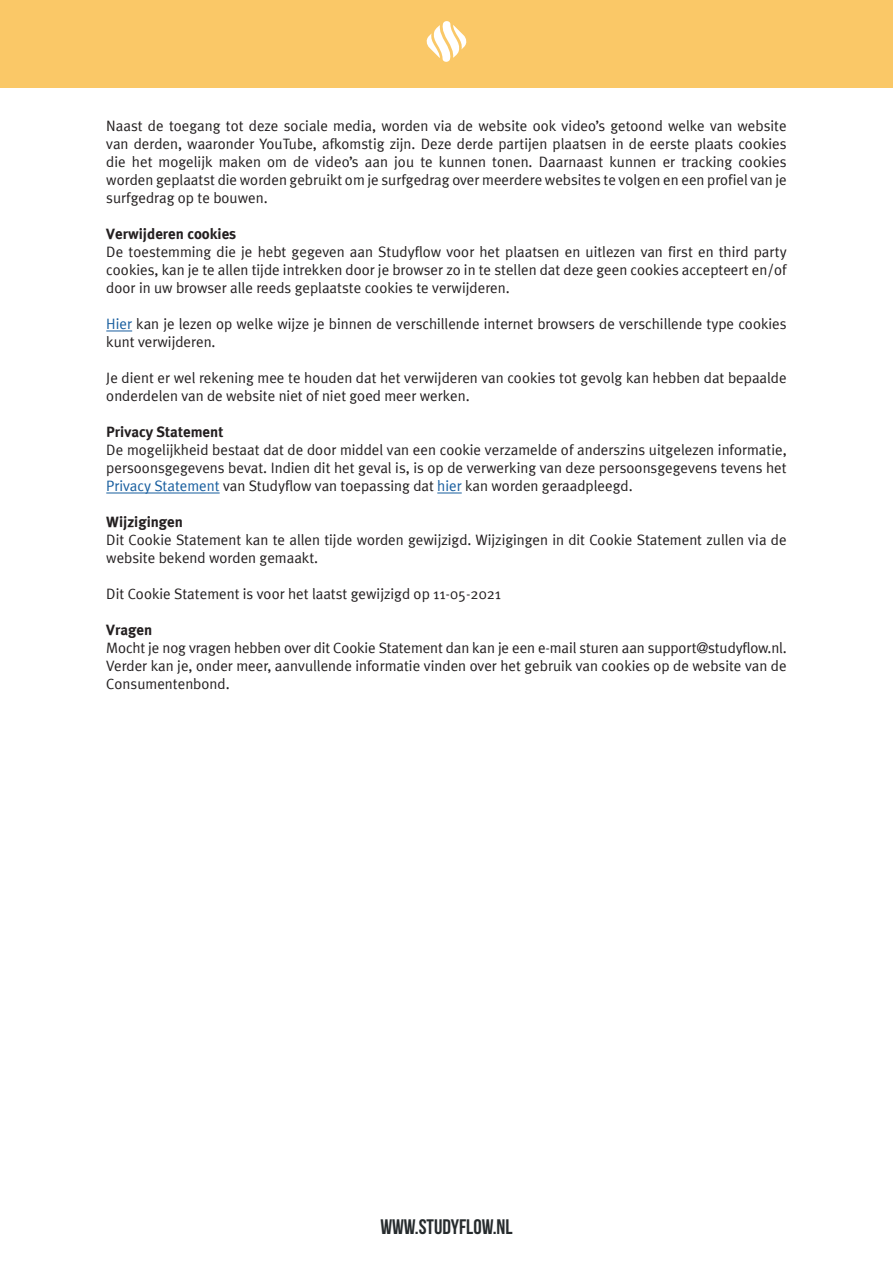
<style>
.page{position:relative;width:893px;height:1263px;background:#fff}
.page>*{position:absolute;margin:0;border:0;box-sizing:border-box;transform-origin:0 0}
.t1{font:21px "Bebas Neue";color:#262b2d}
.t2{font:15px/18px "Meta Plus";color:#231f20;text-align:justify}
.t3{font:700 15px "Meta Plus Lining";color:#231f20}
.s1{color:#175d9e}
</style>
<div class="page">
<div style="left:0;top:0;width:893px;height:87px;background:#fac867"></div>
<svg style="left:426px;top:21px;width:41px;height:41px"></svg>
<svg style="left:106px;top:331px;width:26px;height:1px"></svg>
<hr style="left:106px;top:493px;width:114px;height:1px;background:#175d9e">
<svg style="left:437px;top:493px;width:25px;height:1px"></svg>
<p class="t2" style="left:106px;top:116px;width:682px">Naast de toegang tot deze sociale media, worden via de website ook video’s getoond welke van website van derden, waaronder YouTube, afkomstig zijn. Deze derde partijen plaatsen in de eerste plaats cookies die het mogelijk maken om de video’s aan jou te kunnen tonen. Daarnaast kunnen er tracking cookies worden geplaatst die worden gebruikt om je surfgedrag over meerdere websites te volgen en een profiel van je surfgedrag op te bouwen.</p>
<p class="t3" style="left:106px;top:225px;width:132px">Verwijderen cookies</p>
<p class="t2" style="left:106px;top:242px;width:682px">De toestemming die je hebt gegeven aan Studyflow voor het plaatsen en uitlezen van first en third party cookies, kan je te allen tijde intrekken door je browser zo in te stellen dat deze geen cookies accepteert en/of door in uw browser alle reeds geplaatste cookies te verwijderen.</p>
<p class="t2" style="left:106px;top:314px;width:682px"><span class="s1">Hier</span> kan je lezen op welke wijze je binnen de verschillende internet browsers de verschillende type cookies kunt verwijderen.</p>
<p class="t2" style="left:106px;top:368px;width:682px">Je dient er wel rekening mee te houden dat het verwijderen van cookies tot gevolg kan hebben dat bepaalde onderdelen van de website niet of niet goed meer werken.</p>
<p class="t3" style="left:106px;top:423px;width:119px">Privacy Statement</p>
<p class="t2" style="left:106px;top:440px;width:682px">De mogelijkheid bestaat dat de door middel van een cookie verzamelde of anderszins uitgelezen informatie, persoonsgegevens bevat. Indien dit het geval is, is op de verwerking van deze persoonsgegevens tevens het <span class="s1">Privacy Statement</span> van Studyflow van toepassing dat <span class="s1">hier</span> kan worden geraadpleegd.</p>
<p class="t3" style="left:106px;top:513px;width:78px">Wijzigingen</p>
<p class="t2" style="left:106px;top:530px;width:682px">Dit Cookie Statement kan te allen tijde worden gewijzigd. Wijzigingen in dit Cookie Statement zullen via de website bekend worden gemaakt.</p>
<p class="t2" style="left:106px;top:584px;width:396px">Dit Cookie Statement is voor het laatst gewijzigd op 11-05-2021</p>
<p class="t3" style="left:106px;top:621px;width:47px">Vragen</p>
<p class="t2" style="left:106px;top:638px;width:682px">Mocht je nog vragen hebben over dit Cookie Statement dan kan je een e-mail sturen aan support@studyflow.nl.<br>Verder kan je, onder meer, aanvullende informatie vinden over het gebruik van cookies op de website van de Consumentenbond.</p>
<h1 class="t1" style="left:380px;top:1215px;width:134px">WWW.STUDYFLOW.NL</h1>
</div>
